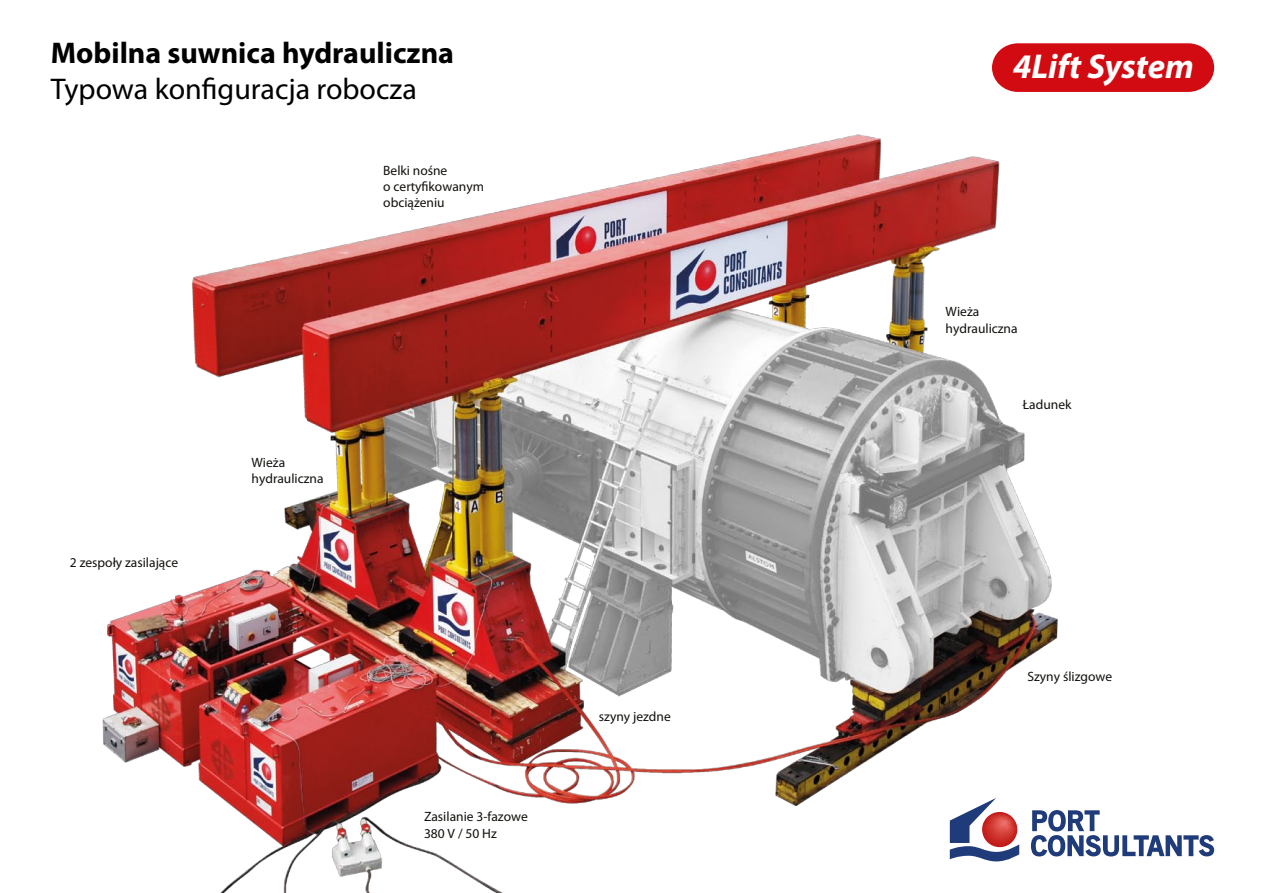
<style>
.page{position:relative;width:1263px;height:893px;background:#fff}
.page>*{position:absolute;margin:0;border:0;box-sizing:border-box;transform-origin:0 0}
.t1{font:italic 700 34.65px "Myriad Pro";color:#fff}
.t2{font:700 30px "Myriad Pro";color:#000101}
.t3{font:30px "Myriad Pro";color:#000101}
.t4{font:13.5px/16.2px "Myriad Pro";color:#12100b}
</style>
<div class="page">
<svg style="left:992px;top:43px;width:222px;height:49px;background:#d4181e"></svg>
<svg style="left:1103px;top:835px;width:111px;height:22px"></svg>
<img style="left:102px;top:134px;width:999px;height:759px">
<h2 class="t2" style="left:51px;top:34px;width:405px">Mobilna suwnica hydrauliczna</h2>
<h2 class="t3" style="left:51px;top:71px;width:368px">Typowa konfiguracja robocza</h2>
<p class="t4" style="left:383px;top:162px;width:102px">Belki nośne<br>o certyfikowanym obciążeniu</p>
<p class="t4" style="left:70px;top:554px;width:110px">2 zespoły zasilające</p>
<p class="t4" style="left:252px;top:454px;width:73px">Wieża hydrauliczna</p>
<p class="t4" style="left:424px;top:808px;width:105px">Zasilanie 3-fazowe<br>380 V / 50 Hz</p>
<p class="t4" style="left:599px;top:708px;width:73px">szyny jezdne</p>
<h1 class="t1" style="left:1013px;top:44px;width:183px">4Lift System</h1>
<p class="t4" style="left:946px;top:304px;width:73px">Wieża hydrauliczna</p>
<p class="t4" style="left:1023px;top:396px;width:50px">Ładunek</p>
<p class="t4" style="left:1027px;top:668px;width:86px">Szyny ślizgowe</p>
</div>
